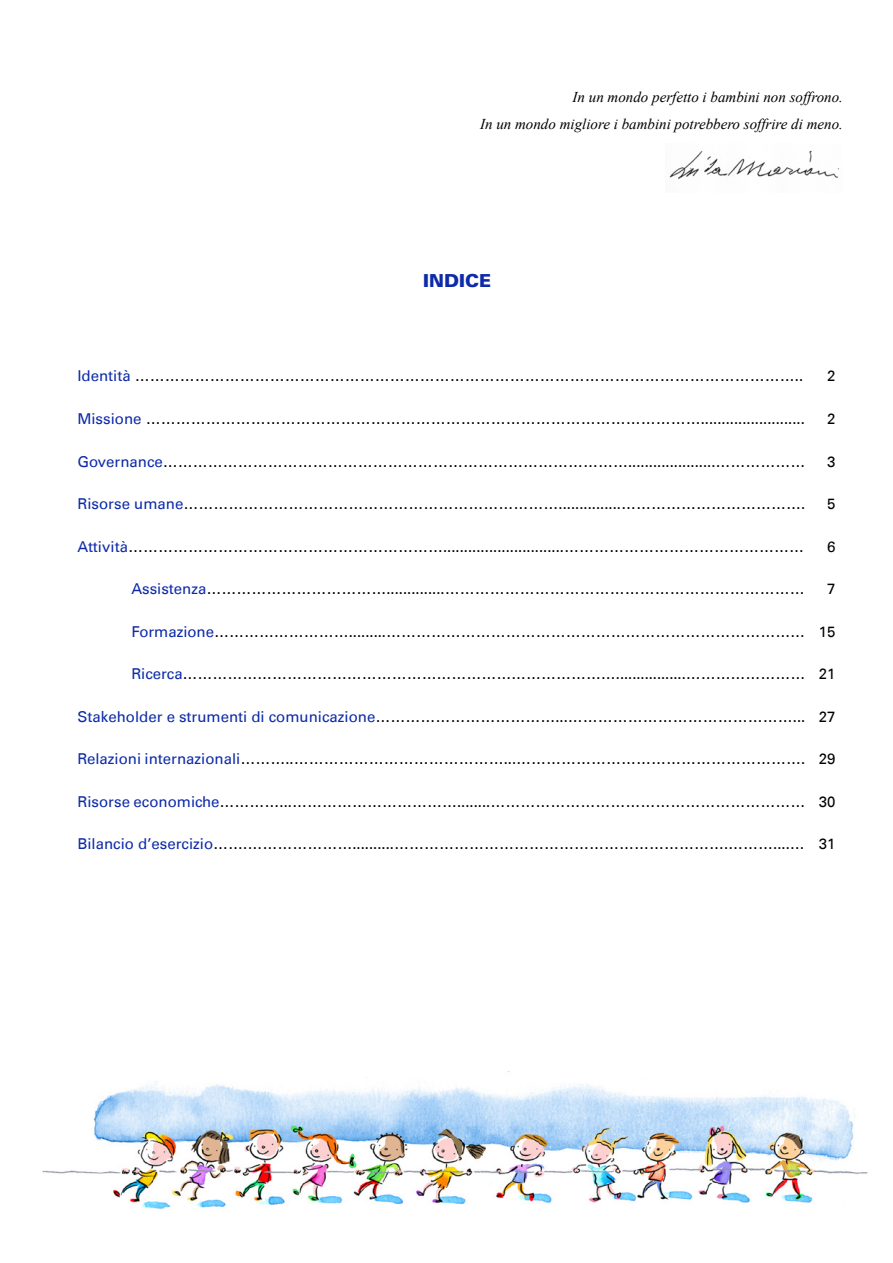
<style>
.page{position:relative;width:893px;height:1263px;background:#fff}
.page>*{position:absolute;margin:0;border:0;box-sizing:border-box;transform-origin:0 0}
.t1{font:900 18px "Univers LT Std";color:#0d2aa8}
.t2{font:15px "Univers LT Std";color:#000}
.t3{font:italic 15px/27px "Times New Roman";color:#000;text-align:right}
.t4{font:15px "Univers LT Std";color:#0d2aa8}
.s1{color:#0d2aa8}
.s2{color:#000}
</style>
<div class="page">
<img style="left:43px;top:1071px;width:825px;height:138px">
<img style="left:669px;top:150px;width:170px;height:29px">
<p class="t3" style="left:480px;top:83px;width:364px">In un mondo perfetto i bambini non soffrono.<br>In un mondo migliore i bambini potrebbero soffrire di meno.</p>
<p class="t1" style="left:423px;top:269px;width:69px">INDICE</p>
<p class="t2" style="left:77px;top:367px;width:727px"><span class="s1">Identità</span> ……………………………………………………………………………………………………………………..</p>
<p class="t2" style="left:827px;top:367px;width:10px">2</p>
<p class="t2" style="left:77px;top:410px;width:729px"><span class="s1">Missione</span> ………………………………………………………………………………………………….........................</p>
<p class="t2" style="left:827px;top:410px;width:10px">2</p>
<p class="t2" style="left:77px;top:452px;width:730px"><span class="s1">Governance</span>………………………………………………………………………………….....................………………</p>
<p class="t2" style="left:827px;top:452px;width:10px">3</p>
<p class="t2" style="left:77px;top:495px;width:729px"><span class="s1">Risorse umane</span>…………………………………………………………………...............……………………………….</p>
<p class="t2" style="left:827px;top:495px;width:10px">5</p>
<p class="t2" style="left:77px;top:537px;width:728px"><span class="s1">Attività</span>……………………………………………………….............................…………………………………………</p>
<p class="t2" style="left:827px;top:537px;width:10px">6</p>
<p class="t2" style="left:131px;top:580px;width:675px"><span class="s1">Assistenza</span>………………………………..............………………………………………………………………</p>
<p class="t2" style="left:827px;top:580px;width:10px">7</p>
<p class="t2" style="left:131px;top:622px;width:706px"><span class="s1">Formazione</span>……………………….........………………………………………………………………………… 15</p>
<p class="t2" style="left:131px;top:665px;width:706px"><span class="s1">Ricerca</span>…………………………………………………………………………….................…………………… 21</p>
<p class="t4" style="left:77px;top:707px;width:760px">Stakeholder e strumenti di comunicazione<span class="s2">………………………………...………………………………………... 27</span></p>
<p class="t2" style="left:77px;top:750px;width:760px"><span class="s1">Relazioni internazionali</span>………..……………………………………...…………………………………………………. 29</p>
<p class="t2" style="left:77px;top:792px;width:760px"><span class="s1">Risorse economiche</span>…………...……………………………........……………………………………………………… 30</p>
<p class="t2" style="left:77px;top:835px;width:760px"><span class="s1">Bilancio d’esercizio</span>…….…………………..........………………………………………………………….………....… 31</p>
</div>
